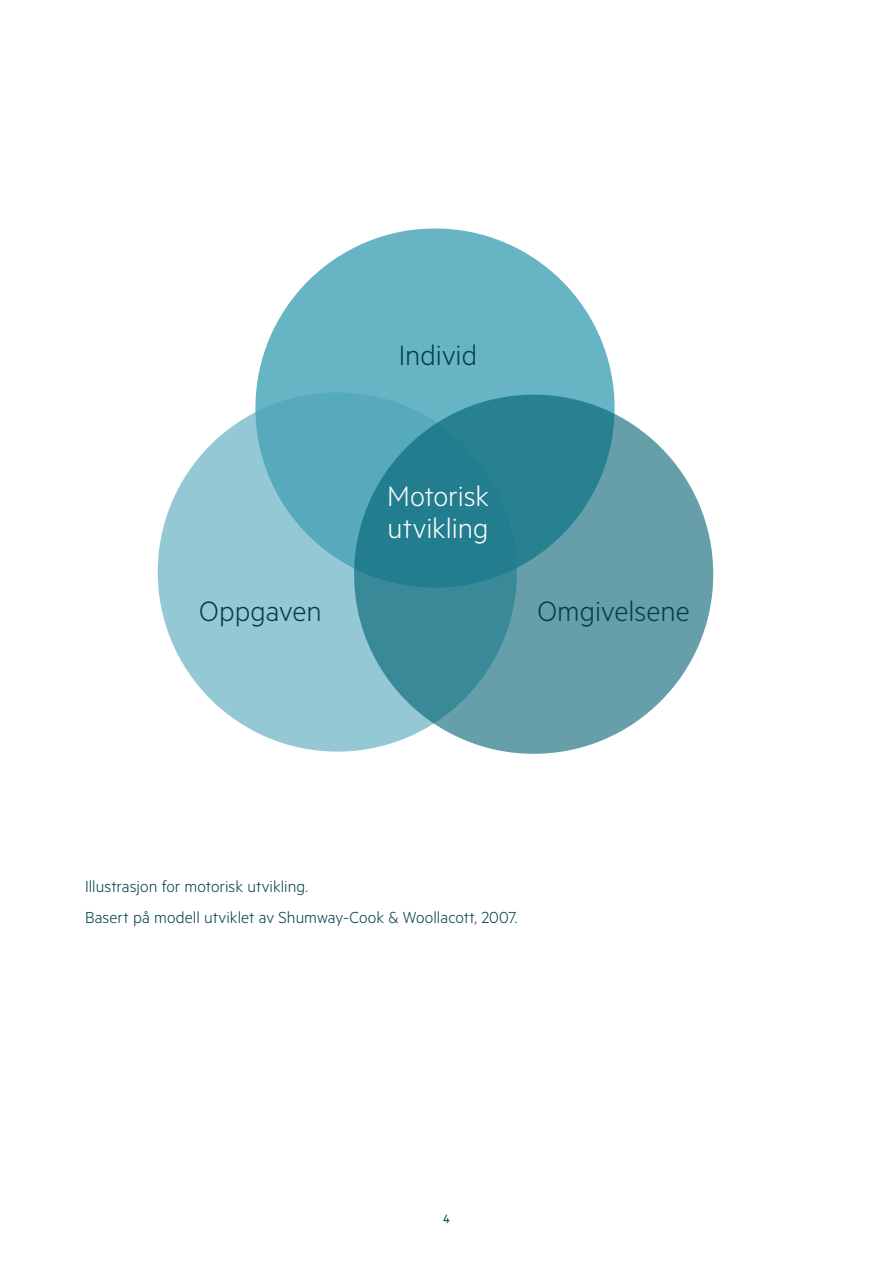
<style>
.page{position:relative;width:893px;height:1263px;background:#fff}
.page>*{position:absolute;margin:0;border:0;box-sizing:border-box;transform-origin:0 0}
.HiB_tekst_Metric_lig{font:300 31.5px "Metric";color:#003e47}
.HiB_tekst_Metric_lig-2{font:300 31.5px/31.8px "Metric";color:#fff}
.HiB_tekst_Metric_lig-3{font:300 18px "Metric";color:#003e47}
.t1{font:13.5px "Metric";color:#003e47}
</style>
<div class="page">
<div style="left:255px;top:228px;width:360px;height:360px;background:#66b4c4;border-radius:50%"></div>
<svg style="left:158px;top:392px;width:359px;height:360px;fill:#93c8d4"></svg>
<svg style="left:354px;top:395px;width:359px;height:359px;background:#48909d"></svg>
<p class="HiB_tekst_Metric_lig" style="left:399px;top:337px;width:80px">Individ</p>
<p class="HiB_tekst_Metric_lig-2" style="left:387px;top:479px;width:103px">Motorisk utvikling</p>
<p class="HiB_tekst_Metric_lig" style="left:199px;top:593px;width:124px">Oppgaven</p>
<p class="HiB_tekst_Metric_lig" style="left:537px;top:593px;width:154px">Omgivelsene</p>
<p class="HiB_tekst_Metric_lig-3" style="left:85px;top:876px;width:225px">Illustrasjon for motorisk utvikling.</p>
<p class="HiB_tekst_Metric_lig-3" style="left:85px;top:907px;width:434px">Basert på modell utviklet av Shumway-Cook &amp; Woollacott, 2007.</p>
<p class="t1" style="left:443px;top:1211px;width:8px">4</p>
</div>
